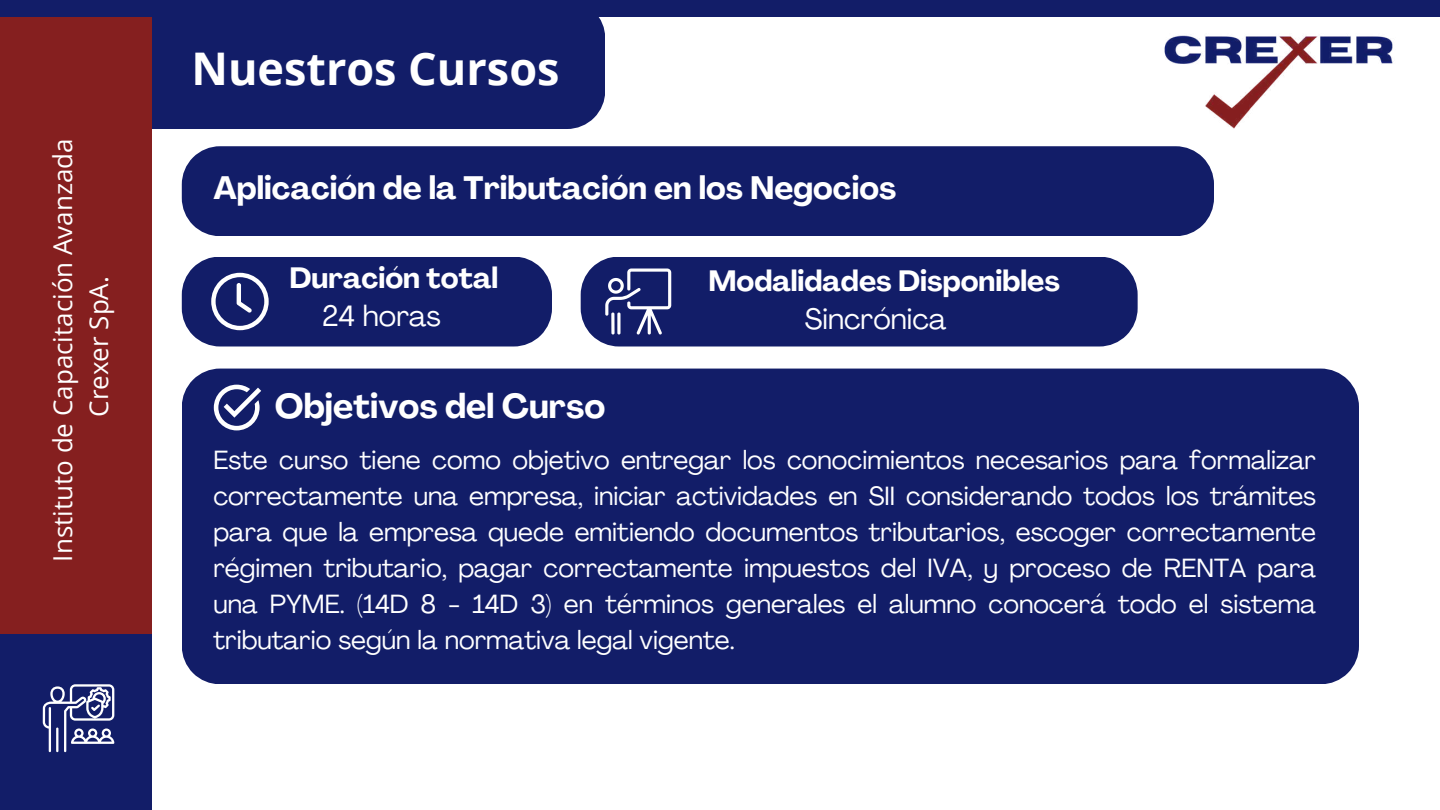
<style>
.page{position:relative;width:1440px;height:810px;background:#fff}
.page>*{position:absolute;margin:0;border:0;box-sizing:border-box;transform-origin:0 0}
.t1{font:700 45px "Open Sans";color:#fff}
.t2{font:700 34px "Agrandir";color:#fff}
.t3{font:700 32px "Agrandir";color:#fff}
.t4{font:700 29px "Agrandir";color:#fff}
.t5{font:29px "Agrandir";color:#fff}
.t6{font:26px/36px "Agrandir";color:#fff;text-align:justify}
.t7{font:26px/36px "Open Sans";color:#fff;text-align:center}
</style>
<div class="page">
<div style="left:0;top:0;width:152px;height:810px;background:#121d68"></div>
<div style="left:152px;top:17px;width:453px;height:112px;background:#121d68"></div>
<div style="left:0;top:0;width:152px;height:634px;background:#851f1f"></div>
<div style="left:0;top:0;width:1440px;height:17px;background:#121d68"></div>
<svg style="left:43px;top:684px;width:71px;height:68px"></svg>
<img style="left:1164px;top:35px;width:229px;height:94px">
<div style="left:182px;top:146px;width:1032px;height:90px;background:#121d68"></div>
<svg style="left:182px;top:257px;width:370px;height:89px;background:#212b71"></svg>
<div style="left:581px;top:257px;width:557px;height:89px;background:#121d68"></div>
<svg style="left:605px;top:269px;width:66px;height:66px"></svg>
<div style="left:182px;top:369px;width:1176px;height:315px;background:#121d68"></div>
<svg style="left:214px;top:385px;width:47px;height:45px"></svg>
<p class="t7" style="left:44px;top:562px;width:425px;rotate:-90deg">Instituto de Capacitación Avanzada<br>Crexer SpA.</p>
<h1 class="t1" style="left:191px;top:37px;width:370px">Nuestros Cursos</h1>
<p class="t3" style="left:213px;top:175px;width:684px">Aplicación de la Tributación en los Negocios</p>
<p class="t4" style="left:289px;top:266px;width:210px">Duración total</p>
<p class="t4" style="left:708px;top:269px;width:353px">Modalidades Disponibles</p>
<p class="t5" style="left:322px;top:304px;width:120px">24 horas</p>
<p class="t5" style="left:805px;top:307px;width:143px">Sincrónica</p>
<h2 class="t2" style="left:275px;top:393px;width:332px">Objetivos del Curso</h2>
<p class="t6" style="left:213px;top:445px;width:1104px">Este curso tiene como objetivo entregar los conocimientos necesarios para formalizar correctamente una empresa, iniciar actividades en SII considerando todos los trámites para que la empresa quede emitiendo documentos tributarios, escoger correctamente régimen tributario, pagar correctamente impuestos del IVA, y proceso de RENTA para una PYME. (14D 8 - 14D 3) en términos generales el alumno conocerá todo el sistema tributario según la normativa legal vigente.</p>
</div>
